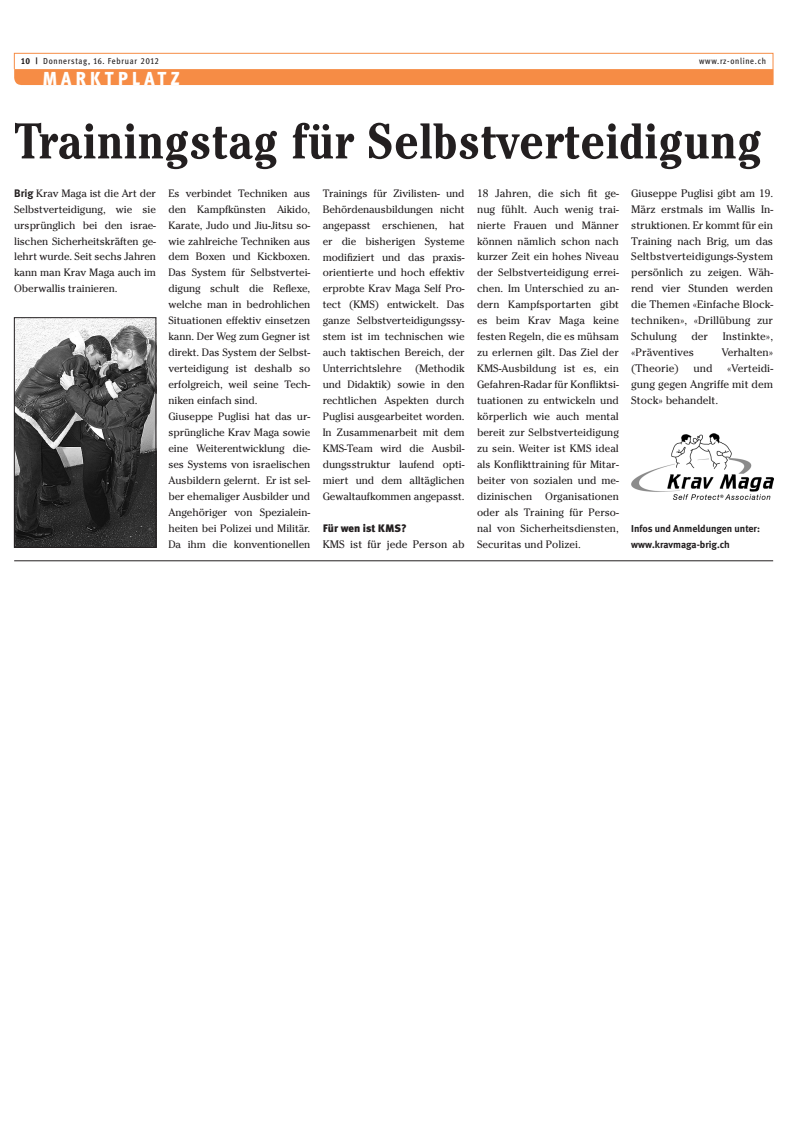
<style>
.page{position:relative;width:798px;height:1134px;background:#fff}
.page>*{position:absolute;margin:0;border:0;box-sizing:border-box;transform-origin:0 0}
.t1{font:700 condensed 50px "Cheltenham";color:#231f20}
.t2{font:900 18.75px "Metro Meta Cond";letter-spacing:.2em;color:#fff}
.t3{font:10.88px/16px "Cheltenham";color:#231f20;text-align:justify}
.t4{font:900 10.88px "Meta Plus";color:#231f20}
.t5{font:10.62px/16px "Cheltenham";letter-spacing:-.01em;color:#231f20;text-align:justify}
.t6{font:700 10px/16px "Meta";color:#231f20}
.t7{font:8.75px "Metro Meta Cond";letter-spacing:.07em;color:#231f20}
.s1{font-weight:700}
.s2{font-family:"Meta";font-weight:700;font-size:10.88px}
.s3{font-size:10.88px}
</style>
<div class="page">
<svg style="left:14px;top:53px;width:759px;height:32px"></svg>
<img style="left:631px;top:433px;width:141px;height:67px">
<img style="left:16px;top:319px;width:138px;height:226px">
<div style="left:14px;top:317px;width:142px;height:230px;border:1px solid #231f20"></div>
<hr style="left:14px;top:561px;width:758px;height:1px;background:#231f20">
<p class="t7" style="left:21px;top:56px;width:139px"><span class="s1">10 |</span> Donnerstag, 16. Februar 2012</p>
<h2 class="t2" style="left:42px;top:68px;width:139px">MARKTPLATZ</h2>
<p class="t7" style="left:698px;top:56px;width:68px">www.rz-online.ch</p>
<h1 class="t1" style="left:14px;top:111px;width:749px">Trainingstag für Selbstverteidigung</h1>
<p class="t5" style="left:14px;top:185px;width:143px"><span class="s2">Brig</span> Krav Maga ist die Art der Selbstverteidigung, wie sie ursprünglich bei den israe&shy;lischen Sicherheitskräften ge&shy;lehrt wurde. Seit sechs Jahren kann man Krav Maga auch im Oberwallis trainieren.</p>
<p class="t5" style="left:322px;top:185px;width:143px">Trainings für Zivilisten- und Behördenausbildungen nicht angepasst erschienen, hat er die bisherigen Systeme modifiziert und das praxis&shy;orientierte und hoch effektiv erprobte Krav Maga Self Pro&shy;tect (KMS) entwickelt. Das ganze Selbstverteidigungssy&shy;stem ist im technischen wie auch taktischen Bereich, der Unterrichtslehre</p>
<p class="t5" style="left:168px;top:185px;width:143px;text-align:left">Es verbindet Techniken aus den Kampfkünsten Aikido,<br>Karate, Judo und Jiu-Jitsu so&shy;wie zahlreiche Techniken aus dem Boxen und Kickboxen.<br>Das System für Selbstvertei&shy;digung schult die Reflexe, welche man in bedrohlichen<br>Situationen effektiv einsetzen kann. Der Weg zum Gegner ist direkt. Das System der Selbst&shy;verteidigung ist deshalb so erfolgreich, weil seine Tech&shy;niken einfach sind.<br>Giuseppe Puglisi hat das ur&shy;sprüngliche Krav Maga sowie eine Weiterentwicklung die&shy;ses Systems von israelischen<br>Ausbildern gelernt. Er ist sel&shy;ber ehemaliger Ausbilder und<br>Angehöriger von Spezialein&shy;heiten bei Polizei und Militär.<br>Da ihm die konventionellen</p>
<p class="t5" style="left:322px;top:360px;width:143px;text-indent:92px">(Methodik und Didaktik) sowie in den rechtlichen Aspekten durch Puglisi ausgearbeitet worden.<br>In Zusammenarbeit mit dem KMS-Team wird die Ausbil&shy;dungsstruktur laufend opti&shy;miert und dem alltäglichen Gewaltaufkommen angepasst.</p>
<p class="t4" style="left:322px;top:521px;width:86px">Für wen ist KMS?</p>
<p class="t3" style="left:322px;top:536px;width:143px">KMS ist für jede Person ab</p>
<p class="t3" style="left:477px;top:185px;width:143px">18 Jahren, die sich fit ge-</p>
<p class="t5" style="left:477px;top:201px;width:143px"><span class="s3">nug fühlt.</span> Auch wenig trai&shy;nierte Frauen und Männer können nämlich schon nach kurzer Zeit ein hohes Niveau der Selbstverteidigung errei&shy;chen. Im Unterschied zu an&shy;dern Kampfsportarten gibt es beim Krav Maga keine festen Regeln, die es mühsam zu erlernen gilt. Das Ziel der KMS-Ausbildung ist es, ein Gefahren-Radar für Konfliktsi&shy;tuationen zu entwickeln und körperlich wie auch mental bereit zur Selbstverteidigung zu sein. Weiter ist KMS ideal als Konflikttraining für Mitar&shy;beiter von sozialen und me&shy;dizinischen Organisationen oder als Training für Perso&shy;nal von Sicherheitsdiensten, Securitas und Polizei.</p>
<p class="t3" style="left:631px;top:185px;width:143px">Giuseppe Puglisi gibt am 19.<br>März erstmals im Wallis In&shy;struktionen. Er kommt für ein Training nach Brig, um das Seltbstverteidigungs-System persönlich zu zeigen. Wäh&shy;rend vier Stunden werden die Themen «Einfache Block&shy;techniken», «Drillübung zur Schulung</p>
<p class="t3" style="left:691px;top:328px;width:18px">der</p>
<p class="t3" style="left:722px;top:328px;width:52px">Instinkte»,</p>
<p class="t3" style="left:631px;top:344px;width:64px">«Präventives</p>
<p class="t3" style="left:721px;top:344px;width:53px">Verhalten»</p>
<p class="t3" style="left:631px;top:360px;width:49px">(Theorie)</p>
<p class="t3" style="left:693px;top:360px;width:21px">und</p>
<p class="t3" style="left:631px;top:360px;width:143px;text-indent:96px">«Verteidi&shy;gung gegen Angriffe mit dem Stock» behandelt.</p>
<p class="t6" style="left:631px;top:520px;width:130px">Infos und Anmeldungen unter: www.kravmaga-brig.ch</p>
</div>
